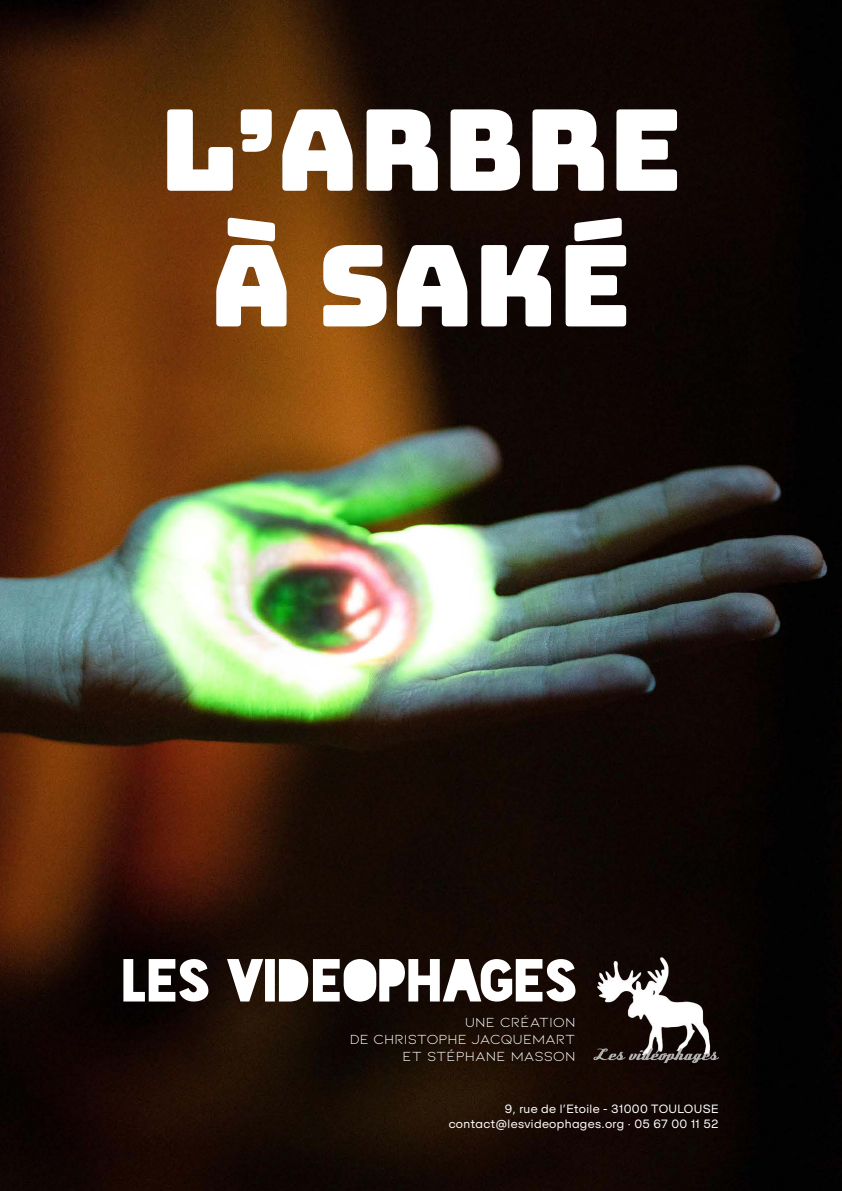
<style>
.page{position:relative;width:842px;height:1191px;background:#fff}
.page>*{position:absolute;margin:0;border:0;box-sizing:border-box;transform-origin:0 0}
.t1{font:113px/135.6px "Bungee Layers";color:#fff;text-align:center}
.t2{font:14px/16.8px "Kiona";color:#fff;text-align:right;scale:1.1 1}
.t3{font:12px/14.4px "SFT Schrifted Sans TRIAL";letter-spacing:.03em;color:#fff;text-align:right}
</style>
<div class="page">
<img style="left:0;top:0;width:842px;height:1191px">
<svg style="left:123px;top:959px;width:452px;height:42px"></svg>
<img style="left:590px;top:955px;width:128px;height:109px">
<h1 class="t1" style="left:159px;top:84px;width:525px">L’ARBRE<br>À SAKÉ</h1>
<p class="t2" style="left:350px;top:1013px;width:207px">UNE CRÉATION<br>DE CHRISTOPHE JACQUEMART<br>ET STÉPHANE MASSON</p>
<p class="t3" style="left:449px;top:1102px;width:271px">9, rue de l’Etoile - 31000 TOULOUSE contact@lesvideophages.org · 05 67 00 11 52</p>
</div>
